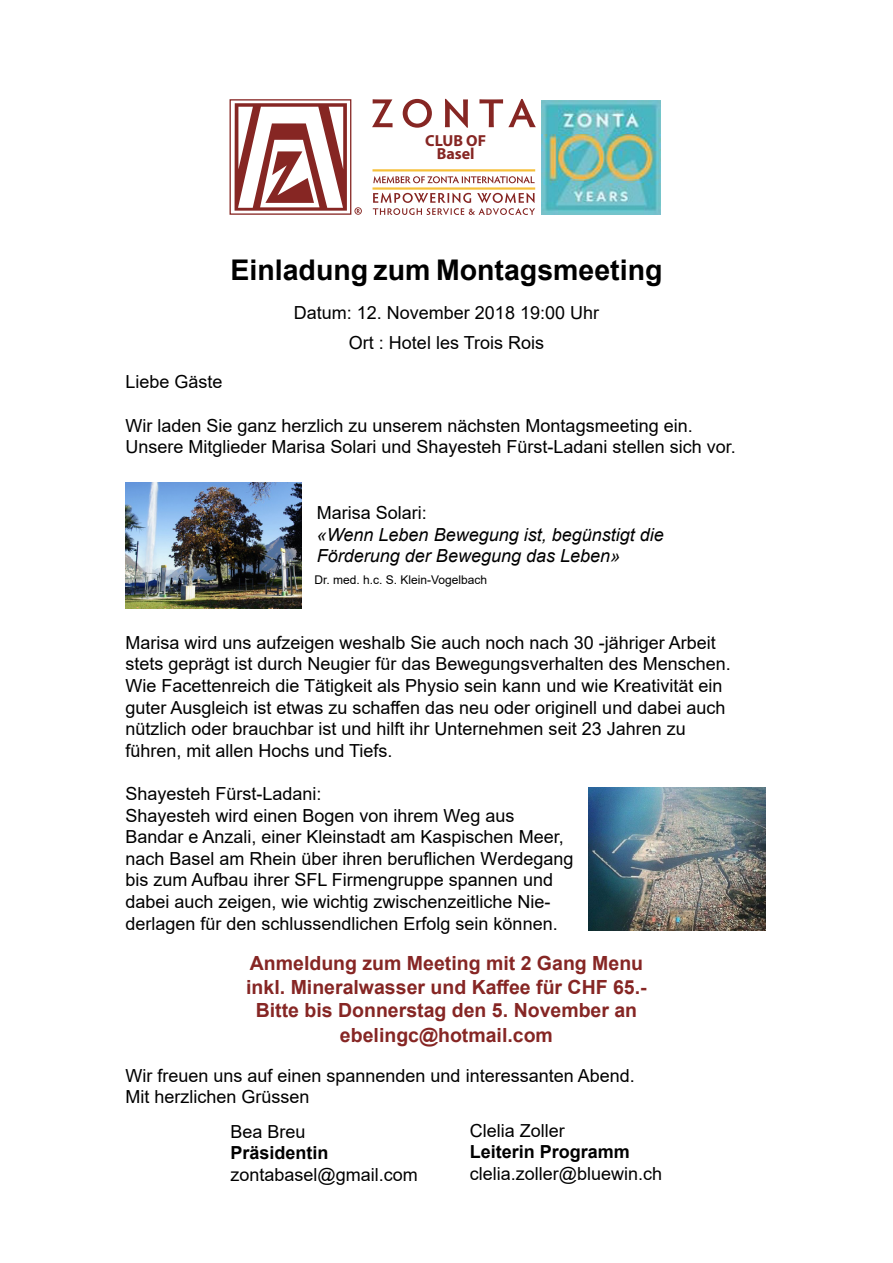
<style>
.page{position:relative;width:893px;height:1263px;background:#fff}
.page>*{position:absolute;margin:0;border:0;box-sizing:border-box;transform-origin:0 0}
.t1{font:700 28.5px "Arial";color:#000}
.t2{font:700 19.5px/23.4px "Arial";color:#862624;text-align:center}
.t3{font:18px/21.6px "Arial";color:#000}
.t4{font:italic 18px/21.6px "Arial";color:#000}
.t5{font:700 18px "Arial";color:#000}
.t6{font:700 16.05px/13.4px "Myriad Pro";color:#862623;text-align:center}
.t7{font:12px "Arial";color:#000}
</style>
<div class="page">
<svg style="left:354px;top:207px;width:8px;height:8px"></svg>
<svg style="left:373px;top:176px;width:162px;height:7px"></svg>
<svg style="left:372px;top:99px;width:20px;height:28px"></svg>
<svg style="left:403px;top:99px;width:29px;height:29px"></svg>
<svg style="left:445px;top:99px;width:23px;height:29px"></svg>
<svg style="left:479px;top:99px;width:57px;height:28px"></svg>
<svg style="left:373px;top:193px;width:162px;height:22px"></svg>
<hr style="left:372px;top:187px;width:163px;height:3px;background:#f6c03a">
<hr style="left:372px;top:169px;width:163px;height:2px;background:#f6c03a">
<div style="left:230px;top:99px;width:121px;height:116px;border:1px solid #862623"></div>
<svg style="left:235px;top:103px;width:112px;height:108px"></svg>
<img style="left:541px;top:100px;width:120px;height:115px">
<img style="left:125px;top:483px;width:177px;height:125px">
<img style="left:589px;top:788px;width:176px;height:142px">
<p class="t6" style="left:425px;top:133px;width:62px">CLUB OF<br>Basel</p>
<h1 class="t1" style="left:230px;top:250px;width:434px">Einladung zum Montagsmeeting</h1>
<p class="t3" style="left:294px;top:297px;width:307px;line-height:30px;text-align:center">Datum: 12. November 2018 19:00 Uhr<br>Ort : Hotel les Trois Rois</p>
<p class="t3" style="left:125px;top:371px;width:99px">Liebe Gäste</p>
<p class="t3" style="left:125px;top:414px;width:612px">Wir laden Sie ganz herzlich zu unserem nächsten Montagsmeeting ein.<br>Unsere Mitglieder Marisa Solari und Shayesteh Fürst-Ladani stellen sich vor.</p>
<p class="t3" style="left:317px;top:502px;width:112px">Marisa Solari:</p>
<p class="t4" style="left:317px;top:524px;width:348px">«Wenn Leben Bewegung ist, begünstigt die<br>Förderung der Bewegung das Leben»</p>
<p class="t7" style="left:314px;top:571px;width:174px">Dr. med. h.c. S. Klein-Vogelbach</p>
<p class="t3" style="left:125px;top:631px;width:607px">Marisa wird uns aufzeigen weshalb Sie auch noch nach 30 -jähriger Arbeit stets geprägt ist durch Neugier für das Bewegungsverhalten des Menschen.<br>Wie Facettenreich die Tätigkeit als Physio sein kann und wie Kreativität ein guter Ausgleich ist etwas zu schaffen das neu oder originell und dabei auch nützlich oder brauchbar ist und hilft ihr Unternehmen seit 23 Jahren zu führen, mit allen Hochs und Tiefs.</p>
<p class="t3" style="left:125px;top:783px;width:449px">Shayesteh Fürst-Ladani:<br>Shayesteh wird einen Bogen von ihrem Weg aus Bandar e Anzali, einer Kleinstadt am Kaspischen Meer, nach Basel am Rhein über ihren beruflichen Werdegang bis zum Aufbau ihrer SFL Firmengruppe spannen und dabei auch zeigen, wie wichtig zwischenzeitliche Nie&shy;derlagen für den schlussendlichen Erfolg sein können.</p>
<p class="t2" style="left:246px;top:952px;width:402px">Anmeldung zum Meeting mit 2 Gang Menu inkl. Mineralwasser und Kaffee für CHF 65.-<br>Bitte bis Donnerstag den 5. November an</p>
<p class="t2" style="left:340px;top:1024px;width:214px">ebelingc@hotmail.com</p>
<p class="t3" style="left:125px;top:1064px;width:511px">Wir freuen uns auf einen spannenden und interessanten Abend.<br>Mit herzlichen Grüssen</p>
<p class="t3" style="left:230px;top:1120px;width:77px">Bea Breu</p>
<p class="t5" style="left:230px;top:1140px;width:100px">Präsidentin</p>
<p class="t3" style="left:230px;top:1164px;width:189px">zontabasel@gmail.com</p>
<p class="t3" style="left:470px;top:1119px;width:97px">Clelia Zoller</p>
<p class="t5" style="left:470px;top:1139px;width:162px">Leiterin Programm</p>
<p class="t3" style="left:470px;top:1163px;width:194px">clelia.zoller@bluewin.ch</p>
</div>
